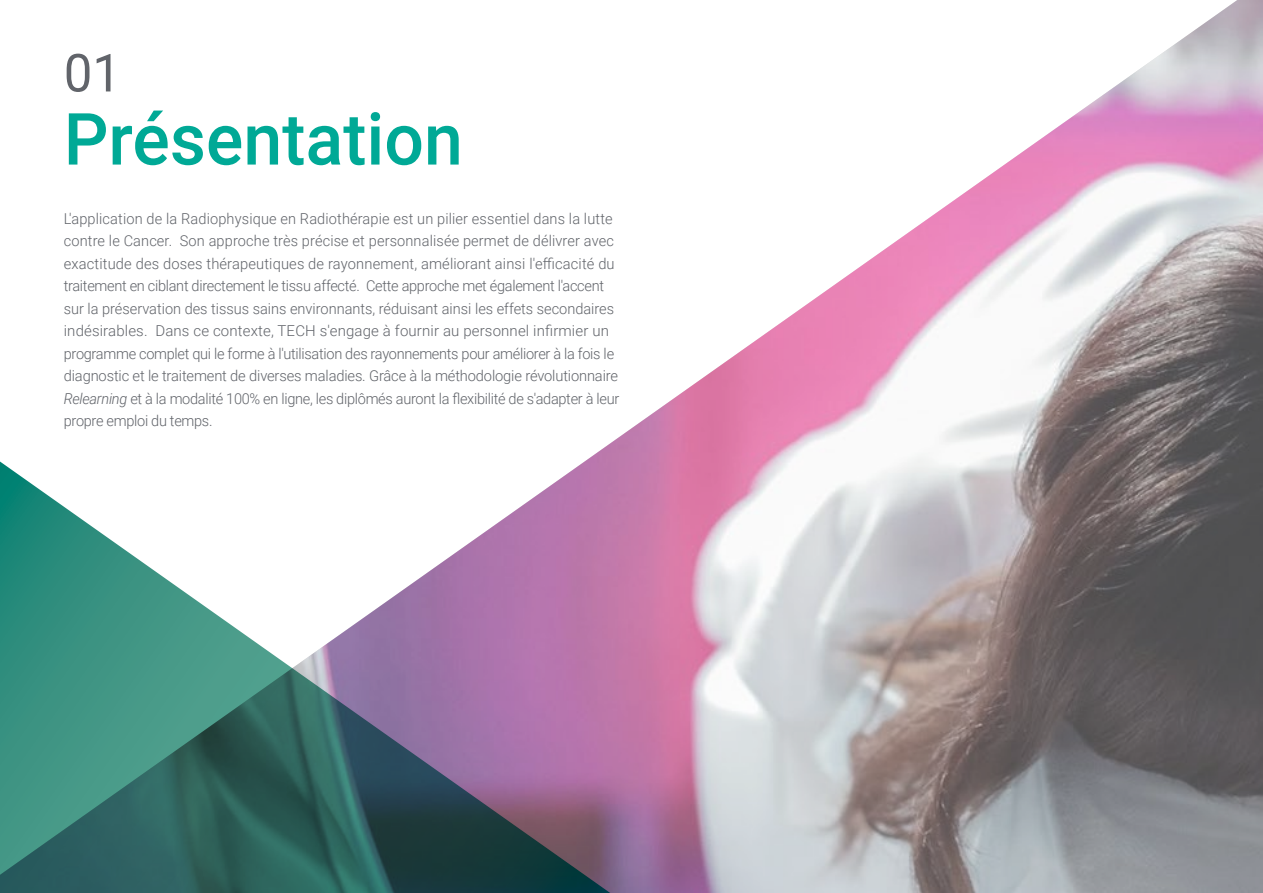
<style>
.page{position:relative;width:1263px;height:893px;background:#fff}
.page>*{position:absolute;margin:0;border:0;box-sizing:border-box;transform-origin:0 0}
.t1{font:500 72px "Roboto";color:#00a996}
.t2{font:52.5px "Roboto";color:#61646a}
.t3{font:300 15px/22.5px "Roboto";color:#61646a}
.s1{font-style:italic}
</style>
<div class="page">
<img style="left:606px;top:0;width:657px;height:893px">
<svg style="left:0;top:446px;width:640px;height:447px"></svg>
<h2 class="t2" style="left:64px;top:36px;width:59px">01</h2>
<h1 class="t1" style="left:64px;top:89px;width:401px">Présentation</h1>
<p class="t3" style="left:64px;top:207px;width:557px">L'application de la Radiophysique en Radiothérapie est un pilier essentiel dans la lutte contre le Cancer. Son approche très précise et personnalisée permet de délivrer avec exactitude des doses thérapeutiques de rayonnement, améliorant ainsi l'efficacité du traitement en ciblant directement le tissu affecté. Cette approche met également l'accent sur la préservation des tissus sains environnants, réduisant ainsi les effets secondaires indésirables. Dans ce contexte, TECH s'engage à fournir au personnel infirmier un programme complet qui le forme à l'utilisation des rayonnements pour améliorer à la fois le diagnostic et le traitement de diverses maladies. Grâce à la méthodologie révolutionnaire <span class="s1">Relearning</span> et à la modalité 100% en ligne, les diplômés auront la flexibilité de s'adapter à leur propre emploi du temps.</p>
</div>
